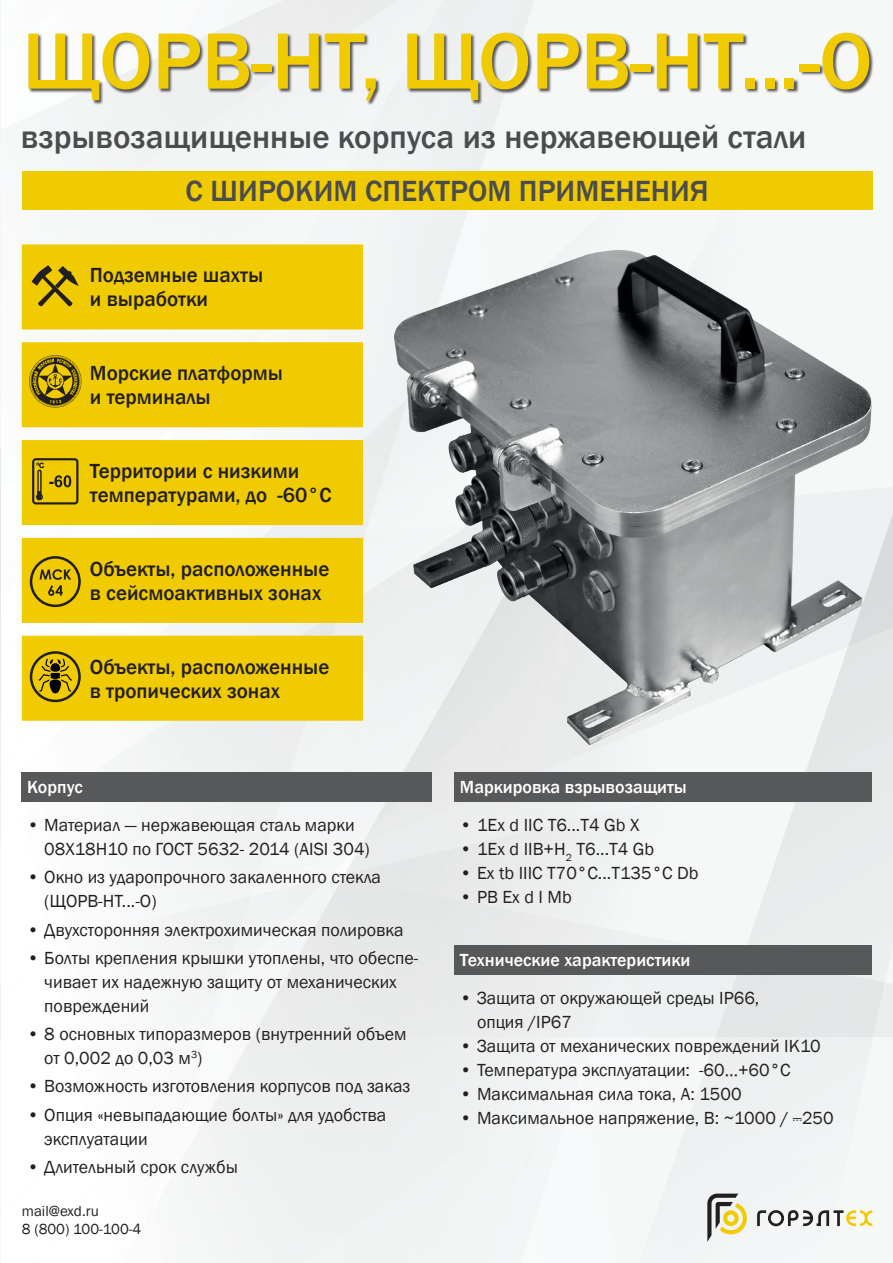
<style>
.page{position:relative;width:893px;height:1263px;background:#fff}
.page>*{position:absolute;margin:0;border:0;box-sizing:border-box;transform-origin:0 0}
.t1{font:500 82.5px "Franklin Gothic";color:#f0cb02}
.t2{font:500 33px "Franklin Gothic";color:#4b4c4d}
.t3{font:500 30px "Franklin Gothic";color:#4b4c4d}
.t4{font:500 21px/24px "Franklin Gothic";color:#231f20}
.t5{font:18px/24px "Franklin Gothic";color:#231f20}
.t6{font:500 18px "Franklin Gothic";color:#fff}
.t7{font:15px/18px "Franklin Gothic";color:#231f20}
.s1{font-family:"tok";font-size:13.5px}
</style>
<div class="page">
<svg style="left:645px;top:1037px;width:46px;height:1px"></svg>
<div style="left:453px;top:1087px;width:124px;height:176px;background:#f3f4f5"></div>
<img style="left:135px;top:1037px;width:37px;height:176px">
<img style="left:299px;top:869px;width:11px;height:27px">
<img style="left:252px;top:985px;width:1px;height:23px">
<img style="left:250px;top:884px;width:51px;height:101px">
<img style="left:379px;top:0;width:294px;height:397px">
<div style="left:363px;top:397px;width:31px;height:101px;background:#ecedee"></div>
<div style="left:673px;top:32px;width:200px;height:218px;background:#f6f8f8"></div>
<img style="left:21px;top:0;width:377px;height:258px">
<img style="left:21px;top:0;width:50px;height:47px">
<svg style="left:327px;top:869px;width:38px;height:9px"></svg>
<img style="left:363px;top:498px;width:381px;height:346px">
<div style="left:365px;top:505px;width:326px;height:334px;background:#f0f3f4"></div>
<img style="left:300px;top:517px;width:249px;height:352px">
<img style="left:21px;top:533px;width:344px;height:283px">
<img style="left:26px;top:721px;width:316px;height:141px">
<img style="left:261px;top:862px;width:38px;height:26px">
<img style="left:21px;top:811px;width:5px;height:5px">
<div style="left:26px;top:816px;width:235px;height:139px;background:#f5f6f6"></div>
<img style="left:10px;top:906px;width:198px;height:84px">
<div style="left:639px;top:1110px;width:204px;height:153px;background:#f1f4f4"></div>
<img style="left:744px;top:647px;width:149px;height:335px">
<img style="left:747px;top:745px;width:146px;height:199px">
<img style="left:716px;top:955px;width:169px;height:82px">
<img style="left:871px;top:514px;width:22px;height:133px">
<img style="left:0;top:232px;width:1px;height:43px">
<img style="left:0;top:18px;width:1px;height:125px">
<hr style="left:0;top:1037px;width:1px;height:176px;background:#f5f6f7">
<img style="left:0;top:988px;width:1px;height:49px">
<img style="left:0;top:448px;width:1px;height:394px">
<img style="left:0;top:739px;width:1px;height:85px">
<div style="left:29px;top:33px;width:845px;height:72px;background:#231f20;opacity:.75"></div>
<div style="left:22px;top:171px;width:850px;height:38px;background:#f0cb02"></div>
<svg style="left:22px;top:244px;width:341px;height:477px;background:#f0cf1e"></svg>
<div style="left:454px;top:772px;width:418px;height:29px;background:#57585a"></div>
<div style="left:454px;top:945px;width:418px;height:30px;background:#57585a"></div>
<div style="left:21px;top:772px;width:411px;height:29px;background:#57585a"></div>
<svg style="left:757px;top:1210px;width:115px;height:16px"></svg>
<svg style="left:707px;top:1193px;width:40px;height:49px"></svg>
<svg style="left:32px;top:458px;width:46px;height:46px;background:#b69a0a"></svg>
<svg style="left:32px;top:265px;width:47px;height:44px;background:#b4990a"></svg>
<div style="left:30px;top:556px;width:51px;height:51px;border:3px solid #231f20;border-radius:50%"></div>
<svg style="left:40px;top:569px;width:31px;height:27px"></svg>
<div style="left:30px;top:651px;width:51px;height:51px;border:3px solid #231f20;border-radius:50%"></div>
<svg style="left:39px;top:659px;width:33px;height:35px"></svg>
<svg style="left:29px;top:355px;width:53px;height:53px;background:#a38a0c"></svg>
<img style="left:394px;top:250px;width:477px;height:495px">
<h1 class="t1" style="left:22px;top:10px;width:852px">ЩОРВ-НТ, ЩОРВ-НТ...-О</h1>
<h2 class="t2" style="left:21px;top:116px;width:787px">взрывозащищенные корпуса из нержавеющей стали</h2>
<h3 class="t3" style="left:185px;top:172px;width:525px">С ШИРОКИМ СПЕКТРОМ ПРИМЕНЕНИЯ</h3>
<p class="t4" style="left:90px;top:264px;width:175px">Подземные шахты и выработки</p>
<p class="t4" style="left:90px;top:361px;width:195px">Морские платформы и терминалы</p>
<p class="t4" style="left:90px;top:459px;width:243px">Территории с низкими температурами, до -60°С</p>
<p class="t4" style="left:90px;top:557px;width:241px">Объекты, расположенные в сейсмоактивных зонах</p>
<p class="t4" style="left:90px;top:655px;width:241px">Объекты, расположенные в тропических зонах</p>
<p class="t6" style="left:27px;top:776px;width:57px">Корпус</p>
<p class="t5" style="left:44px;top:813px;width:327px;text-indent:-17px">• Материал — нержавеющая сталь марки<br>08Х18Н10 по ГОСТ 5632- 2014 (AISI 304)</p>
<p class="t5" style="left:44px;top:866px;width:338px;text-indent:-17px">• Окно из ударопрочного закаленного стекла (ЩОРВ-НТ...-О)</p>
<p class="t5" style="left:27px;top:918px;width:378px">• Двухсторонняя электрохимическая полировка</p>
<p class="t5" style="left:44px;top:946px;width:375px;text-indent:-17px">• Болты крепления крышки утоплены, что обеспе&shy;чивает их надежную защиту от механических повреждений</p>
<p class="t5" style="left:44px;top:1022px;width:364px;text-indent:-17px">• 8 основных типоразмеров (внутренний объем от 0,002 до 0,03 м<sup>3</sup>)</p>
<p class="t5" style="left:27px;top:1075px;width:385px">• Возможность изготовления корпусов под заказ</p>
<p class="t5" style="left:44px;top:1103px;width:344px;text-indent:-17px">• Опция «невыпадающие болты» для удобства эксплуатации</p>
<p class="t5" style="left:27px;top:1155px;width:212px">• Длительный срок службы</p>
<p class="t7" style="left:22px;top:1202px;width:121px">mail@exd.ru<br>8 (800) 100-100-4</p>
<p class="t6" style="left:460px;top:776px;width:228px">Маркировка взрывозащиты</p>
<p class="t5" style="left:460px;top:813px;width:181px">• 1Ex d IIС T6...T4 Gb X</p>
<p class="t5" style="left:460px;top:837px;width:196px">• 1Ex d IIB+H<sub>2</sub> T6...T4 Gb</p>
<p class="t5" style="left:460px;top:861px;width:240px">• Ex tb IIIC T70°C...T135°C Db</p>
<p class="t5" style="left:460px;top:885px;width:113px">• PB Ex d I Mb</p>
<p class="t6" style="left:460px;top:949px;width:232px">Технические характеристики</p>
<p class="t5" style="left:477px;top:987px;width:284px;text-indent:-17px">• Защита от окружающей среды IP66, опция /IP67</p>
<p class="t5" style="left:460px;top:1035px;width:362px">• Защита от механических повреждений IK10</p>
<p class="t5" style="left:460px;top:1059px;width:332px">• Температура эксплуатации: -60…+60°С</p>
<p class="t5" style="left:460px;top:1083px;width:283px">• Максимальная сила тока, А: 1500</p>
<p class="t5" style="left:460px;top:1107px;width:375px">• Максимальное напряжение, В: ~1000 / <span class="s1">A</span>250</p>
</div>
